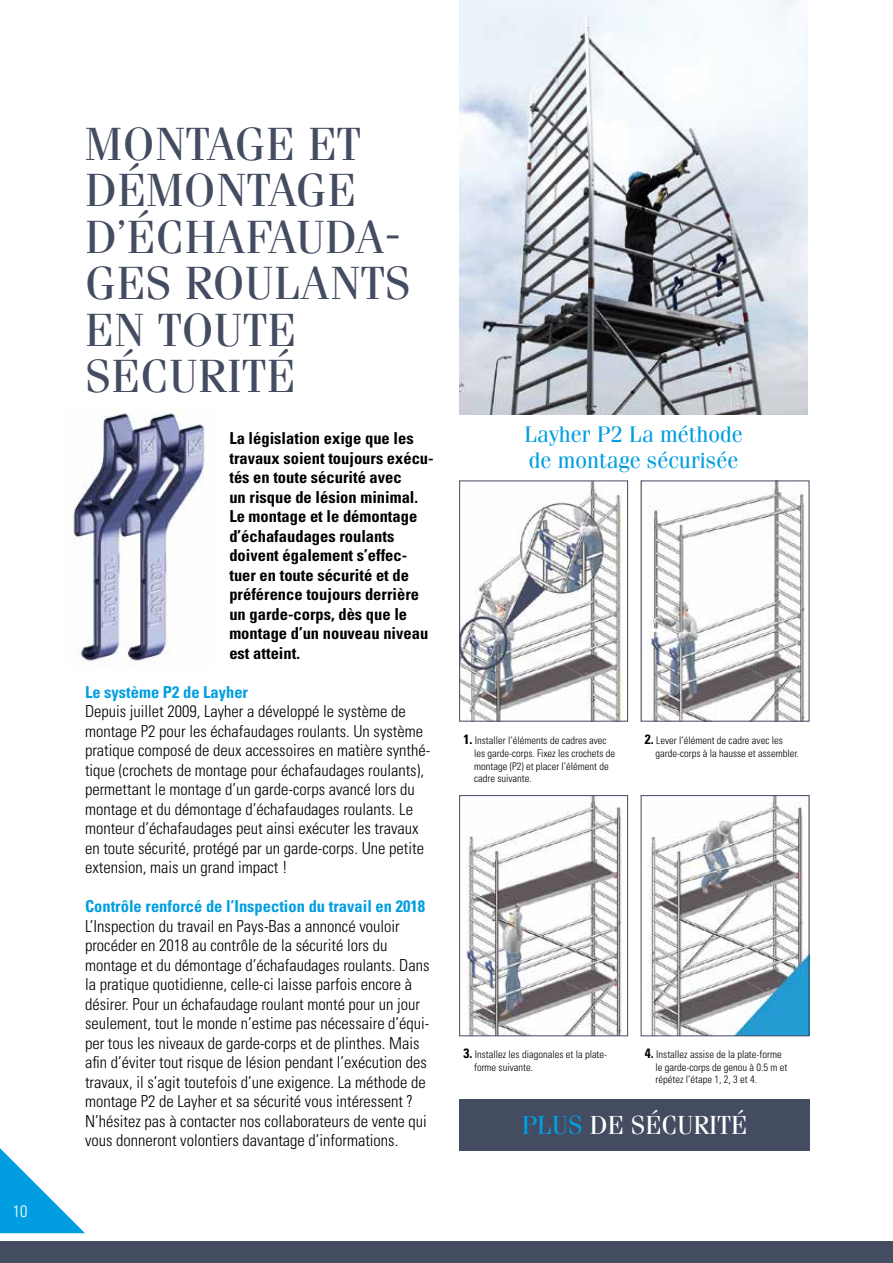
<style>
.page{position:relative;width:893px;height:1263px;background:#fff}
.page>*{position:absolute;margin:0;border:0;box-sizing:border-box;transform-origin:0 0}
.t1{font:46.5px/46.5px "Fenice Pro ITC";letter-spacing:.01em;color:#444c61}
.t2{font:26.1px "Fenice Pro ITC";color:#fff}
.t3{font:22.5px/26.1px "Fenice Pro ITC";color:#009ee0}
.t4{font:300 condensed 16.5px/19.5px "Univers";color:#000}
.t5{font:700 condensed 16.5px/19.5px "Univers";color:#000}
.t6{font:700 condensed 16.5px "Univers";color:#009ee0}
.t7{font:300 condensed 16.5px "Univers";color:#fff}
.t8{font:300 condensed 10.5px/12.6px "Univers";color:#000}
.s1{font-weight:700;font-size:13.5px}
.s2{color:#009ee0}
</style>
<div class="page">
<svg style="left:0;top:1148px;width:85px;height:85px"></svg>
<div style="left:0;top:1242px;width:893px;height:21px;background:#444c61"></div>
<img style="left:459px;top:0;width:349px;height:414px">
<img style="left:461px;top:482px;width:162px;height:237px">
<div style="left:459px;top:480px;width:169px;height:241px;border:1px solid #444c61"></div>
<img style="left:461px;top:797px;width:161px;height:237px">
<div style="left:459px;top:795px;width:169px;height:241px;border:1px solid #444c61"></div>
<img style="left:648px;top:482px;width:157px;height:237px">
<div style="left:641px;top:480px;width:168px;height:241px;border:1px solid #444c61"></div>
<img style="left:648px;top:797px;width:159px;height:237px">
<div style="left:641px;top:795px;width:168px;height:241px;border:1px solid #444c61"></div>
<img style="left:73px;top:413px;width:132px;height:249px">
<div style="left:459px;top:1099px;width:350px;height:51px;background:#444c61"></div>
<p class="t7" style="left:13px;top:1202px;width:16px">10</p>
<h1 class="t1" style="left:85px;top:120px;width:327px">MONTAGE ET<br>DÉMONTAGE<br>D’ÉCHAFAUDA-<br>GES ROULANTS<br>EN TOUTE<br>SÉCURITÉ</h1>
<p class="t5" style="left:229px;top:428px;width:206px">La législation exige que les travaux soient toujours exécu&shy;tés en toute sécurité avec<br>un risque de lésion minimal.<br>Le montage et le démontage d’échafaudages roulants doivent également s’effec&shy;tuer en toute sécurité et de préférence toujours derrière un garde-corps, dès que le montage d’un nouveau niveau est atteint.</p>
<p class="t6" style="left:85px;top:682px;width:165px">Le système P2 de Layher</p>
<p class="t4" style="left:85px;top:701px;width:347px">Depuis juillet 2009, Layher a développé le système de montage P2 pour les échafaudages roulants. Un système pratique composé de deux accessoires en matière synthé&shy;tique (crochets de montage pour échafaudages roulants), permettant le montage d’un garde-corps avancé lors du montage et du démontage d’échafaudages roulants. Le monteur d’échafaudages peut ainsi exécuter les travaux en toute sécurité, protégé par un garde-corps. Une petite extension, mais un grand impact !</p>
<p class="t6" style="left:85px;top:896px;width:342px">Contrôle renforcé de l’Inspection du travail en 2018</p>
<p class="t4" style="left:85px;top:916px;width:346px">L’Inspection du travail en Pays-Bas a annoncé vouloir procéder en 2018 au contrôle de la sécurité lors du montage et du démontage d’échafaudages roulants. Dans la pratique quotidienne, celle-ci laisse parfois encore à désirer. Pour un échafaudage roulant monté pour un jour seulement, tout le monde n’estime pas nécessaire d’équi&shy;per tous les niveaux de garde-corps et de plinthes. Mais afin d’éviter tout risque de lésion pendant l’exécution des travaux, il s’agit toutefois d’une exigence. La méthode de montage P2 de Layher et sa sécurité vous intéressent ?<br>N’hésitez pas à contacter nos collaborateurs de vente qui vous donneront volontiers davantage d’informations.</p>
<h3 class="t3" style="left:524px;top:421px;width:220px">Layher P2 La méthode de montage sécurisée</h3>
<p class="t8" style="left:474px;top:734px;width:143px;text-indent:-11px"><span class="s1">1.</span> Installer l’éléments de cadres avec les garde-corps. Fixez les crochets de montage (P2) et placer l’élément de cadre suivante.</p>
<p class="t8" style="left:656px;top:734px;width:145px;text-indent:-11px"><span class="s1">2.</span> Lever l’élément de cadre avec les garde-corps à la hausse et assembler.</p>
<p class="t8" style="left:474px;top:1048px;width:135px;text-indent:-11px"><span class="s1">3.</span> Installez les diagonales et la plate&shy;forme suivante.</p>
<p class="t8" style="left:656px;top:1048px;width:133px;text-indent:-11px"><span class="s1">4.</span> Installez assise de la plate-forme le garde-corps de genou à 0.5 m et répétez l’étape 1, 2, 3 et 4.</p>
<h2 class="t2" style="left:522px;top:1109px;width:227px"><span class="s2">PLUS</span> DE SÉCURITÉ</h2>
</div>
